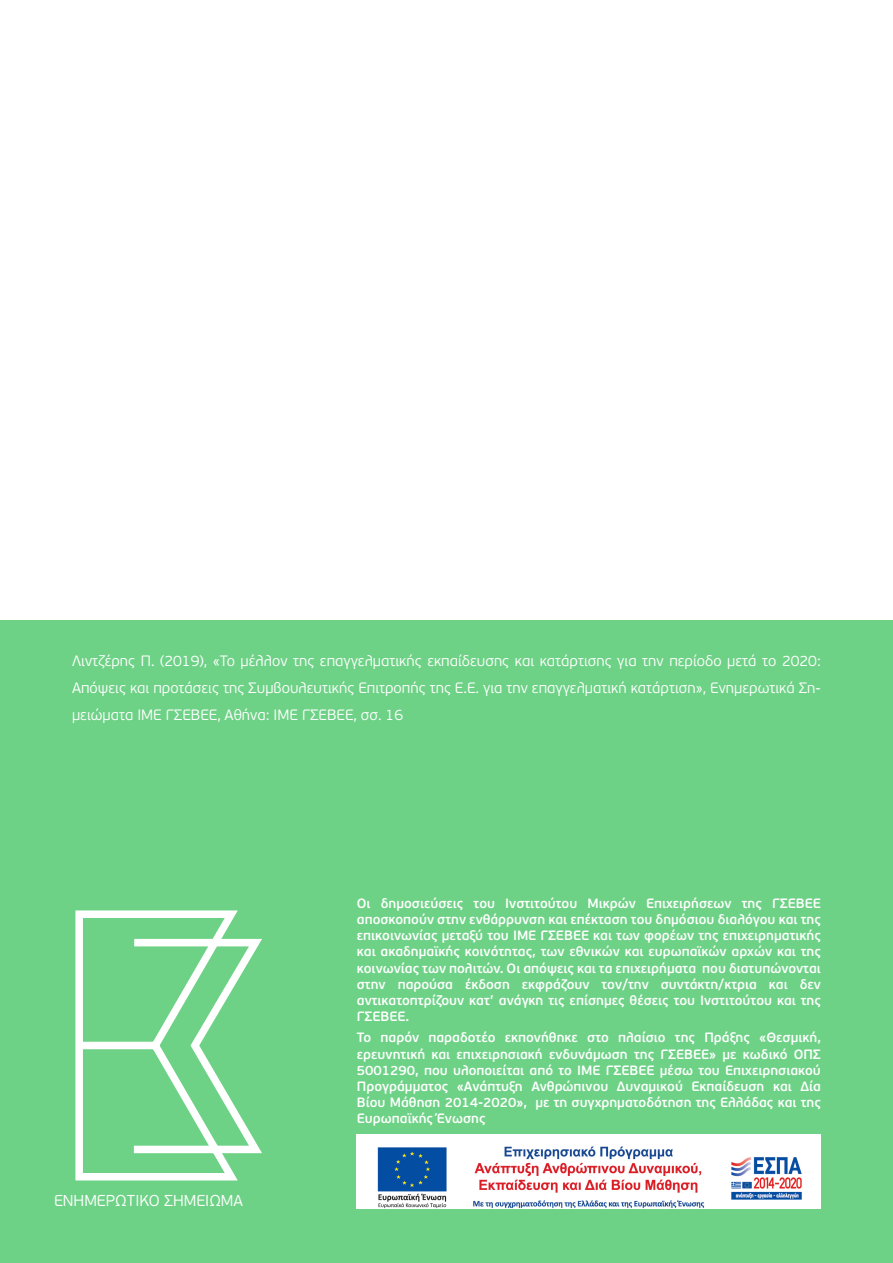
<style>
.page{position:relative;width:893px;height:1263px;background:#fff}
.page>*{position:absolute;margin:0;border:0;box-sizing:border-box;transform-origin:0 0}
.t1{font:300 15.75px "PF Beau Sans Pro";color:#fff}
.Κείμενο_βασικό{font:300 15px/27px "PF Beau Sans Pro";color:#fff;text-align:justify}
.τιτλοι1{font:600 13.5px/16.2px "PF Beau Sans Pro";color:#fff;text-align:justify}
</style>
<div class="page">
<div style="left:0;top:621px;width:893px;height:642px;background:#6ed286"></div>
<svg style="left:75px;top:910px;width:187px;height:271px"></svg>
<img style="left:357px;top:1135px;width:464px;height:74px">
<p class="Κείμενο_βασικό" style="left:72px;top:648px;width:750px">Λιντζέρης Π. (2019), «Το μέλλον της επαγγελματικής εκπαίδευσης και κατάρτισης για την περίοδο μετά το 2020:<br>Απόψεις και προτάσεις της Συμβουλευτικής Επιτροπής της Ε.Ε. για την επαγγελματική κατάρτιση», Ενημερωτικά Ση&shy;μειώματα ΙΜΕ ΓΣΕΒΕΕ, Αθήνα: ΙΜΕ ΓΣΕΒΕΕ, σσ. 16</p>
<p class="t1" style="left:54px;top:1192px;width:191px">ΕΝΗΜΕΡΩΤΙΚΟ ΣΗΜΕΙΩΜΑ</p>
<p class="τιτλοι1" style="left:357px;top:895px;width:466px">Οι δημοσιεύσεις του Ινστιτούτου Μικρών Επιχειρήσεων της ΓΣΕΒΕΕ αποσκοπούν στην ενθάρρυνση και επέκταση του δημόσιου διαλόγου και της επικοινωνίας μεταξύ του ΙΜΕ ΓΣΕΒΕΕ και των φορέων της επιχειρηματικής και ακαδημαϊκής κοινότητας, των εθνικών και ευρωπαϊκών αρχών και της κοινωνίας των πολιτών. Οι απόψεις και τα επιχειρήματα που διατυπώνονται στην παρούσα έκδοση εκφράζουν τον/την συντάκτη/κτρια και δεν αντικατοπτρίζουν κατ’ ανάγκη τις επίσημες θέσεις του Ινστιτούτου και της ΓΣΕΒΕΕ.</p>
<p class="τιτλοι1" style="left:357px;top:1030px;width:466px">Το παρόν παραδοτέο εκπονήθηκε στο πλαίσιο της Πράξης «Θεσμική, ερευνητική και επιχειρησιακή ενδυνάμωση της ΓΣΕΒΕΕ» με κωδικό ΟΠΣ 5001290, που υλοποιείται από το ΙΜΕ ΓΣΕΒΕΕ μέσω του Επιχειρησιακού Προγράμματος «Ανάπτυξη Ανθρώπινου Δυναμικού Εκπαίδευση και Δία Βίου Μάθηση 2014-2020», με τη συγχρηματοδότηση της Ελλάδας και της Ευρωπαϊκής Ένωσης</p>
</div>
